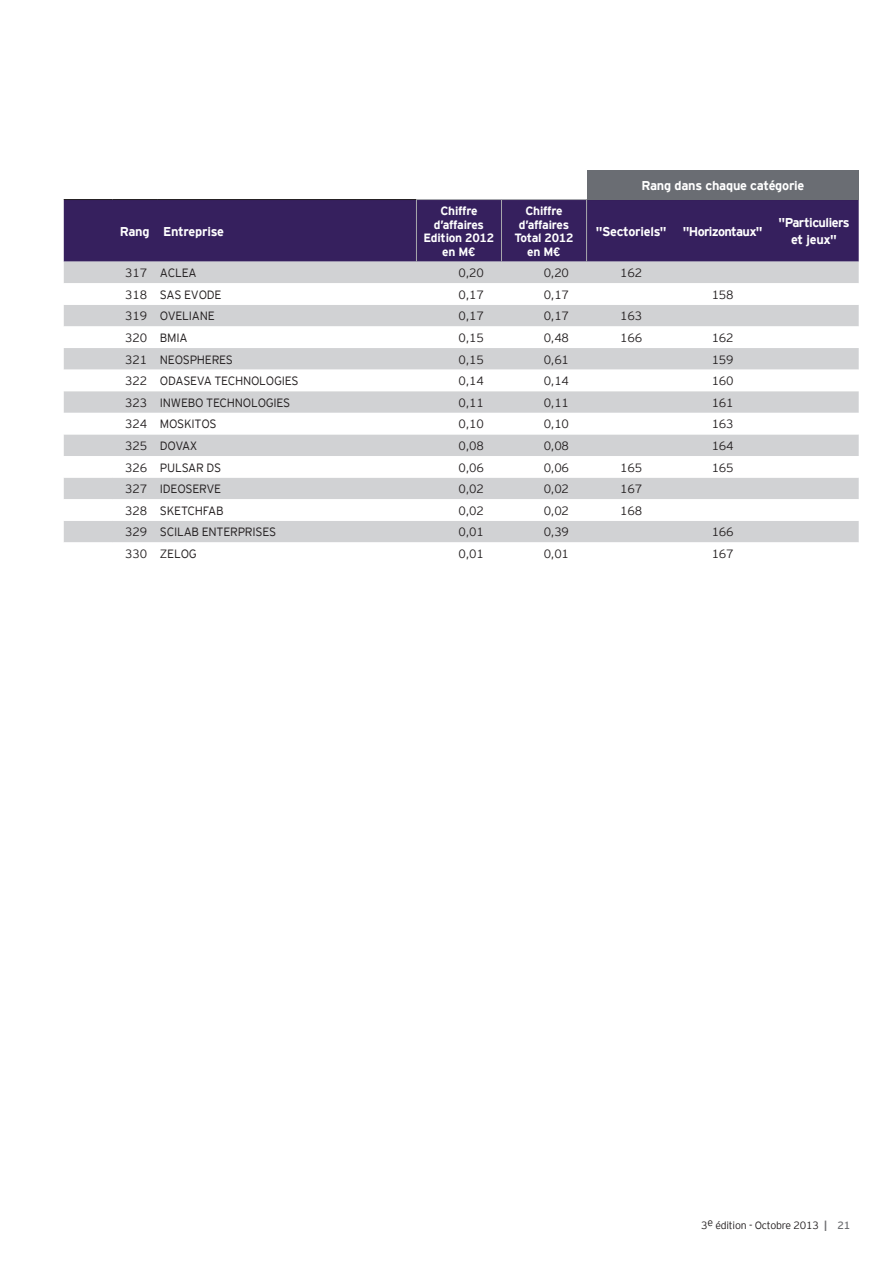
<style>
.page{position:relative;width:893px;height:1263px;background:#fff}
.page>*{position:absolute;margin:0;border:0;box-sizing:border-box;transform-origin:0 0}
.t1{font:700 12.75px "EY Interstate";letter-spacing:-.02em;color:#fff}
.t2{font:700 12.75px/16.5px "EY Interstate";letter-spacing:-.04em;color:#fff;text-align:center}
.t3{font:700 12.75px "EY Interstate";letter-spacing:-.05em;color:#fff}
.t4{font:300 12px "EY Interstate";letter-spacing:-.02em;color:#231f20}
.EY_Signature__Cover{font:700 12px/13.5px "EY Interstate";letter-spacing:-.02em;color:#fff;text-align:center}
.t5{font:300 10.5px "EY Interstate";letter-spacing:-.02em;color:#231f20}
.s1{font-weight:700;color:#6c6d70}
.s2{font-weight:400;color:#6c6d70}
</style>
<div class="page">
<div style="left:64px;top:200px;width:795px;height:62px;background:#36205e"></div>
<div style="left:64px;top:262px;width:795px;height:21px;background:#d1d2d4"></div>
<svg style="left:64px;top:305px;width:795px;height:238px;fill:#d1d2d4"></svg>
<svg style="left:64px;top:456px;width:48px;height:87px"></svg>
<hr style="left:416px;top:199px;width:85px;height:1px;background:#a8a9ad">
<hr style="left:416px;top:200px;width:1px;height:62px;background:#a8a9ad">
<hr style="left:501px;top:199px;width:86px;height:1px;background:#a8a9ad">
<hr style="left:501px;top:200px;width:1px;height:62px;background:#a8a9ad">
<hr style="left:586px;top:200px;width:1px;height:62px;background:#a8a9ad">
<hr style="left:64px;top:199px;width:48px;height:1px;background:#231f20">
<hr style="left:112px;top:199px;width:45px;height:1px;background:#231f20">
<hr style="left:157px;top:199px;width:259px;height:1px;background:#231f20">
<div style="left:587px;top:170px;width:272px;height:30px;background:#6a6d73"></div>
<p class="t1" style="left:120px;top:222px;width:31px">Rang</p>
<p class="t1" style="left:163px;top:222px;width:62px">Entreprise</p>
<p class="EY_Signature__Cover" style="left:434px;top:203px;width:52px">Chiffre d’affaires</p>
<p class="EY_Signature__Cover" style="left:424px;top:230px;width:72px">Edition 2012</p>
<p class="EY_Signature__Cover" style="left:442px;top:244px;width:35px">en M€</p>
<p class="EY_Signature__Cover" style="left:519px;top:203px;width:52px">Chiffre d’affaires</p>
<p class="EY_Signature__Cover" style="left:514px;top:230px;width:61px">Total 2012</p>
<p class="EY_Signature__Cover" style="left:527px;top:244px;width:35px">en M€</p>
<p class="t1" style="left:642px;top:176px;width:164px">Rang dans chaque catégorie</p>
<p class="t1" style="left:596px;top:222px;width:72px">"Sectoriels"</p>
<p class="t3" style="left:683px;top:222px;width:81px">"Horizontaux"</p>
<p class="t2" style="left:778px;top:214px;width:73px">"Particuliers et jeux"</p>
<p class="t4" style="left:125px;top:264px;width:23px">317</p>
<p class="t4" style="left:160px;top:264px;width:38px">ACLEA</p>
<p class="t4" style="left:459px;top:264px;width:27px">0,20</p>
<p class="t4" style="left:544px;top:264px;width:27px">0,20</p>
<p class="t4" style="left:620px;top:264px;width:23px">162</p>
<p class="t4" style="left:125px;top:286px;width:23px">318</p>
<p class="t4" style="left:160px;top:286px;width:63px">SAS EVODE</p>
<p class="t4" style="left:459px;top:286px;width:27px">0,17</p>
<p class="t4" style="left:544px;top:286px;width:27px">0,17</p>
<p class="t4" style="left:712px;top:286px;width:23px">158</p>
<p class="t4" style="left:125px;top:308px;width:23px">319</p>
<p class="t4" style="left:160px;top:308px;width:56px">OVELIANE</p>
<p class="t4" style="left:459px;top:308px;width:27px">0,17</p>
<p class="t4" style="left:544px;top:308px;width:27px">0,17</p>
<p class="t4" style="left:620px;top:308px;width:23px">163</p>
<p class="t4" style="left:125px;top:329px;width:23px">320</p>
<p class="t4" style="left:160px;top:329px;width:29px">BMIA</p>
<p class="t4" style="left:459px;top:329px;width:27px">0,15</p>
<p class="t4" style="left:544px;top:329px;width:27px">0,48</p>
<p class="t4" style="left:620px;top:329px;width:23px">166</p>
<p class="t4" style="left:712px;top:329px;width:23px">162</p>
<p class="t4" style="left:125px;top:351px;width:23px">321</p>
<p class="t4" style="left:160px;top:351px;width:75px">NEOSPHERES</p>
<p class="t4" style="left:459px;top:351px;width:27px">0,15</p>
<p class="t4" style="left:544px;top:351px;width:27px">0,61</p>
<p class="t4" style="left:712px;top:351px;width:23px">159</p>
<p class="t4" style="left:125px;top:372px;width:23px">322</p>
<p class="t4" style="left:160px;top:372px;width:140px">ODASEVA TECHNOLOGIES</p>
<p class="t4" style="left:459px;top:372px;width:27px">0,14</p>
<p class="t4" style="left:544px;top:372px;width:27px">0,14</p>
<p class="t4" style="left:712px;top:372px;width:23px">160</p>
<p class="t4" style="left:125px;top:394px;width:23px">323</p>
<p class="t4" style="left:160px;top:394px;width:132px">INWEBO TECHNOLOGIES</p>
<p class="t4" style="left:459px;top:394px;width:27px">0,11</p>
<p class="t4" style="left:544px;top:394px;width:27px">0,11</p>
<p class="t4" style="left:712px;top:394px;width:23px">161</p>
<p class="t4" style="left:125px;top:416px;width:23px">324</p>
<p class="t4" style="left:160px;top:416px;width:58px">MOSKITOS</p>
<p class="t4" style="left:459px;top:416px;width:27px">0,10</p>
<p class="t4" style="left:544px;top:416px;width:27px">0,10</p>
<p class="t4" style="left:712px;top:416px;width:23px">163</p>
<p class="t4" style="left:125px;top:437px;width:23px">325</p>
<p class="t4" style="left:160px;top:437px;width:39px">DOVAX</p>
<p class="t4" style="left:459px;top:437px;width:27px">0,08</p>
<p class="t4" style="left:544px;top:437px;width:27px">0,08</p>
<p class="t4" style="left:712px;top:437px;width:23px">164</p>
<p class="t4" style="left:125px;top:459px;width:23px">326</p>
<p class="t4" style="left:160px;top:459px;width:63px">PULSAR DS</p>
<p class="t4" style="left:459px;top:459px;width:27px">0,06</p>
<p class="t4" style="left:544px;top:459px;width:27px">0,06</p>
<p class="t4" style="left:620px;top:459px;width:23px">165</p>
<p class="t4" style="left:712px;top:459px;width:23px">165</p>
<p class="t4" style="left:125px;top:480px;width:23px">327</p>
<p class="t4" style="left:160px;top:480px;width:63px">IDEOSERVE</p>
<p class="t4" style="left:459px;top:480px;width:27px">0,02</p>
<p class="t4" style="left:544px;top:480px;width:27px">0,02</p>
<p class="t4" style="left:620px;top:480px;width:23px">167</p>
<p class="t4" style="left:125px;top:502px;width:23px">328</p>
<p class="t4" style="left:160px;top:502px;width:65px">SKETCHFAB</p>
<p class="t4" style="left:459px;top:502px;width:27px">0,02</p>
<p class="t4" style="left:544px;top:502px;width:27px">0,02</p>
<p class="t4" style="left:620px;top:502px;width:23px">168</p>
<p class="t4" style="left:125px;top:524px;width:23px">329</p>
<p class="t4" style="left:160px;top:524px;width:118px">SCILAB ENTERPRISES</p>
<p class="t4" style="left:459px;top:524px;width:27px">0,01</p>
<p class="t4" style="left:544px;top:524px;width:27px">0,39</p>
<p class="t4" style="left:712px;top:524px;width:23px">166</p>
<p class="t4" style="left:125px;top:545px;width:23px">330</p>
<p class="t4" style="left:160px;top:545px;width:38px">ZELOG</p>
<p class="t4" style="left:459px;top:545px;width:27px">0,01</p>
<p class="t4" style="left:544px;top:545px;width:27px">0,01</p>
<p class="t4" style="left:712px;top:545px;width:23px">167</p>
<p class="t5" style="left:701px;top:1218px;width:151px">3e édition - Octobre 2013 <span class="s1">|</span> <span class="s2">21</span></p>
</div>
